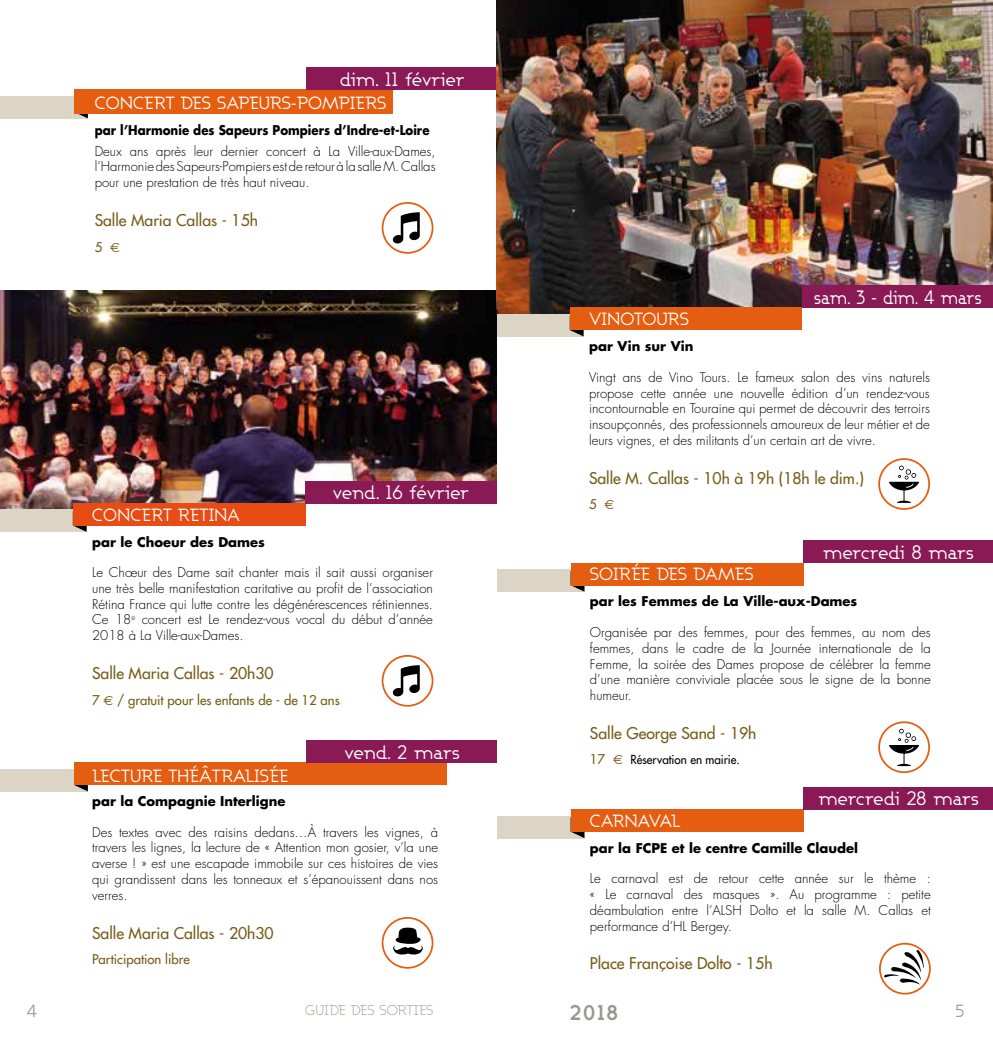
<style>
.page{position:relative;width:993px;height:1042px;background:#fff}
.page>*{position:absolute;margin:0;border:0;box-sizing:border-box;transform-origin:0 0}
.t1{font:21px "Ashby GL Bold";color:#9a968d}
.t2{font:19.25px "Ashby GL Book";letter-spacing:-.025em;color:#fff}
.t3{font:19.25px "Ashby GL Book";letter-spacing:-.025em;color:#fff;scale:.9 1}
.t4{font:17.5px "Ashby GL Book";color:#fff}
.t5{font:17.5px "Ashby GL Book";color:#9c9e9f}
.t6{font:15.75px "Futura";color:#775c18}
.t7{font:14px "Ashby GL Light";color:#9a968d}
.t8{font:300 13.12px/15.8px "Futura";color:#000;text-align:justify}
.t9{font:700 13.12px "Futura";color:#000}
.t10{font:13.12px "Futura";color:#775c18}
.t11{font:700 13.12px "Futura";color:#000;scale:.9 1}
.t12{font:12.25px "Futura";color:#000;scale:.95 1}
.s1{font-family:"Euro Sans"}
.s2{font-size:13.12px;color:#775c18}
.s3{font-family:"Euro Sans";font-size:13.12px;color:#775c18}
</style>
<div class="page">
<div style="left:0;top:769px;width:88px;height:22px;background:#dcd5c5"></div>
<svg style="left:74px;top:785px;width:14px;height:6px"></svg>
<div style="left:74px;top:762px;width:372px;height:23px;background:#e45d11"></div>
<div style="left:307px;top:740px;width:190px;height:23px;background:#891a55"></div>
<img style="left:0;top:290px;width:496px;height:220px">
<div style="left:305px;top:503px;width:197px;height:43px;background:#fff"></div>
<div style="left:0;top:510px;width:87px;height:22px;background:#dcd5c5"></div>
<svg style="left:73px;top:525px;width:14px;height:7px"></svg>
<div style="left:73px;top:503px;width:232px;height:22px;background:#e74c14"></div>
<div style="left:305px;top:481px;width:192px;height:22px;background:#891a55"></div>
<svg style="left:393px;top:665px;width:26px;height:31px"></svg>
<div style="left:381px;top:655px;width:52px;height:52px;border:2px solid #e45d11;border-radius:50%"></div>
<div style="left:0;top:96px;width:88px;height:22px;background:#dcd5c5"></div>
<svg style="left:78px;top:114px;width:10px;height:4px"></svg>
<div style="left:74px;top:90px;width:319px;height:24px;background:#e45d11"></div>
<div style="left:307px;top:68px;width:190px;height:22px;background:#891a55"></div>
<img style="left:496px;top:0;width:496px;height:314px">
<div style="left:497px;top:314px;width:86px;height:22px;background:#dcd5c5"></div>
<svg style="left:570px;top:330px;width:13px;height:6px"></svg>
<div style="left:569px;top:308px;width:233px;height:22px;background:#e45d11"></div>
<div style="left:802px;top:286px;width:190px;height:22px;background:#891a55"></div>
<div style="left:877px;top:458px;width:52px;height:52px;border:2px solid #e45d11;border-radius:50%"></div>
<svg style="left:888px;top:465px;width:30px;height:38px"></svg>
<div style="left:497px;top:816px;width:87px;height:22px;background:#dcd5c5"></div>
<svg style="left:570px;top:831px;width:14px;height:7px"></svg>
<div style="left:570px;top:809px;width:233px;height:22px;background:#e45d11"></div>
<div style="left:803px;top:787px;width:189px;height:22px;background:#891a55"></div>
<div style="left:878px;top:943px;width:52px;height:51px;border:2px solid #e45d11;border-radius:50%"></div>
<svg style="left:883px;top:949px;width:40px;height:35px"></svg>
<div style="left:497px;top:569px;width:87px;height:23px;background:#dcd5c5"></div>
<svg style="left:570px;top:585px;width:14px;height:7px"></svg>
<div style="left:570px;top:563px;width:233px;height:22px;background:#e45d11"></div>
<div style="left:803px;top:541px;width:189px;height:22px;background:#891a55"></div>
<svg style="left:393px;top:212px;width:26px;height:31px"></svg>
<div style="left:381px;top:202px;width:52px;height:52px;border:2px solid #e45d11;border-radius:50%"></div>
<div style="left:381px;top:917px;width:52px;height:51px;border:2px solid #e45d11;border-radius:50%"></div>
<svg style="left:393px;top:927px;width:29px;height:27px"></svg>
<div style="left:877px;top:721px;width:52px;height:52px;border:2px solid #e45d11;border-radius:50%"></div>
<svg style="left:888px;top:729px;width:30px;height:37px"></svg>
<div style="left:802px;top:308px;width:190px;height:28px;background:#fff"></div>
<h2 class="t2" style="left:340px;top:67px;width:126px">DIM. 11 FÉVRIER</h2>
<h3 class="t4" style="left:95px;top:92px;width:293px">CONCERT DES SAPEURS-POMPIERS</h3>
<p class="t11" style="left:95px;top:121px;width:373px">par l’Harmonie des Sapeurs Pompiers d’Indre-et-Loire</p>
<p class="t8" style="left:95px;top:143px;width:342px">Deux ans après leur dernier concert à La Ville-aux-Dames, l’Harmonie des Sapeurs-Pompiers est de retour à la salle M. Callas pour une prestation de très haut niveau.</p>
<p class="t6" style="left:95px;top:210px;width:165px">Salle Maria Callas - 15h</p>
<p class="t10" style="left:95px;top:238px;width:27px">5 <span class="s1">€</span></p>
<h2 class="t2" style="left:332px;top:481px;width:138px">VEND. 16 FÉVRIER</h2>
<h3 class="t4" style="left:92px;top:504px;width:146px">CONCERT RETINA</h3>
<p class="t9" style="left:92px;top:532px;width:174px">par le Choeur des Dames</p>
<p class="t8" style="left:92px;top:565px;width:342px">Le Chœur des Dame sait chanter mais il sait aussi organiser une très belle manifestation caritative au profit de l’association Rétina France qui lutte contre les dégénérescences rétiniennes.<br>Ce 18<sup>e</sup> concert est Le rendez-vous vocal du début d’année 2018 à La Ville-aux-Dames.</p>
<p class="t6" style="left:92px;top:663px;width:183px">Salle Maria Callas - 20h30</p>
<p class="t10" style="left:92px;top:691px;width:249px">7 <span class="s1">€</span> / gratuit pour les enfants de - de 12 ans</p>
<h2 class="t2" style="left:344px;top:740px;width:117px">VEND. 2 MARS</h2>
<h3 class="t4" style="left:92px;top:765px;width:198px">LECTURE THÉÂTRALISÉE</h3>
<p class="t9" style="left:92px;top:792px;width:195px">par la Compagnie Interligne</p>
<p class="t8" style="left:92px;top:824px;width:347px">Des textes avec des raisins dedans…À travers les vignes, à travers les lignes, la lecture de « Attention mon gosier, v’la une averse ! » est une escapade immobile sur ces histoires de vies qui grandissent dans les tonneaux et s’épanouissent dans nos verres.</p>
<p class="t6" style="left:92px;top:922px;width:183px">Salle Maria Callas - 20h30</p>
<p class="t10" style="left:92px;top:951px;width:99px">Participation libre</p>
<h2 class="t3" style="left:813px;top:285px;width:188px">SAM. 3 - DIM. 4 MARS</h2>
<h3 class="t4" style="left:589px;top:308px;width:101px">VINOTOURS</h3>
<p class="t9" style="left:589px;top:337px;width:106px">par Vin sur Vin</p>
<p class="t8" style="left:589px;top:369px;width:342px">Vingt ans de Vino Tours. Le fameux salon des vins naturels propose cette année une nouvelle édition d’un rendez-vous incontournable en Touraine qui permet de découvrir des terroirs insoupçonnés, des professionnels amoureux de leur métier et de leurs vignes, et des militants d’un certain art de vivre.</p>
<p class="t6" style="left:589px;top:467px;width:276px">Salle M. Callas - 10h à 19h (18h le dim.)</p>
<p class="t10" style="left:589px;top:496px;width:27px">5 <span class="s1">€</span></p>
<h2 class="t2" style="left:823px;top:540px;width:152px">MERCREDI 8 MARS</h2>
<h3 class="t4" style="left:589px;top:563px;width:165px">SOIRÉE DES DAMES</h3>
<p class="t9" style="left:589px;top:592px;width:269px">par les Femmes de La Ville-aux-Dames</p>
<p class="t8" style="left:589px;top:624px;width:342px">Organisée par des femmes, pour des femmes, au nom des femmes, dans le cadre de la Journée internationale de la Femme, la soirée des Dames propose de célébrer la femme d’une manière conviviale placée sous le signe de la bonne humeur.</p>
<p class="t6" style="left:589px;top:723px;width:168px">Salle George Sand - 19h</p>
<p class="t12" style="left:589px;top:752px;width:159px"><span class="s2">17</span> <span class="s3">€</span> Réservation en mairie.</p>
<h2 class="t2" style="left:818px;top:787px;width:162px">MERCREDI 28 MARS</h2>
<h3 class="t4" style="left:589px;top:810px;width:81px">CARNAVAL</h3>
<p class="t9" style="left:589px;top:839px;width:269px">par la FCPE et le centre Camille Claudel</p>
<p class="t8" style="left:589px;top:871px;width:342px">Le carnaval est de retour cette année sur le thème : « Le carnaval des masques ». Au programme : petite déambulation entre l’ALSH Dolto et la salle M. Callas et performance d’HL Bergey.</p>
<p class="t6" style="left:589px;top:953px;width:184px">Place Françoise Dolto - 15h</p>
<h3 class="t5" style="left:27px;top:1000px;width:12px">4</h3>
<p class="t7" style="left:305px;top:1001px;width:130px">GUIDE DES SORTIES</p>
<h1 class="t1" style="left:569px;top:999px;width:50px">2018</h1>
<h3 class="t5" style="left:955px;top:1000px;width:10px">5</h3>
</div>
